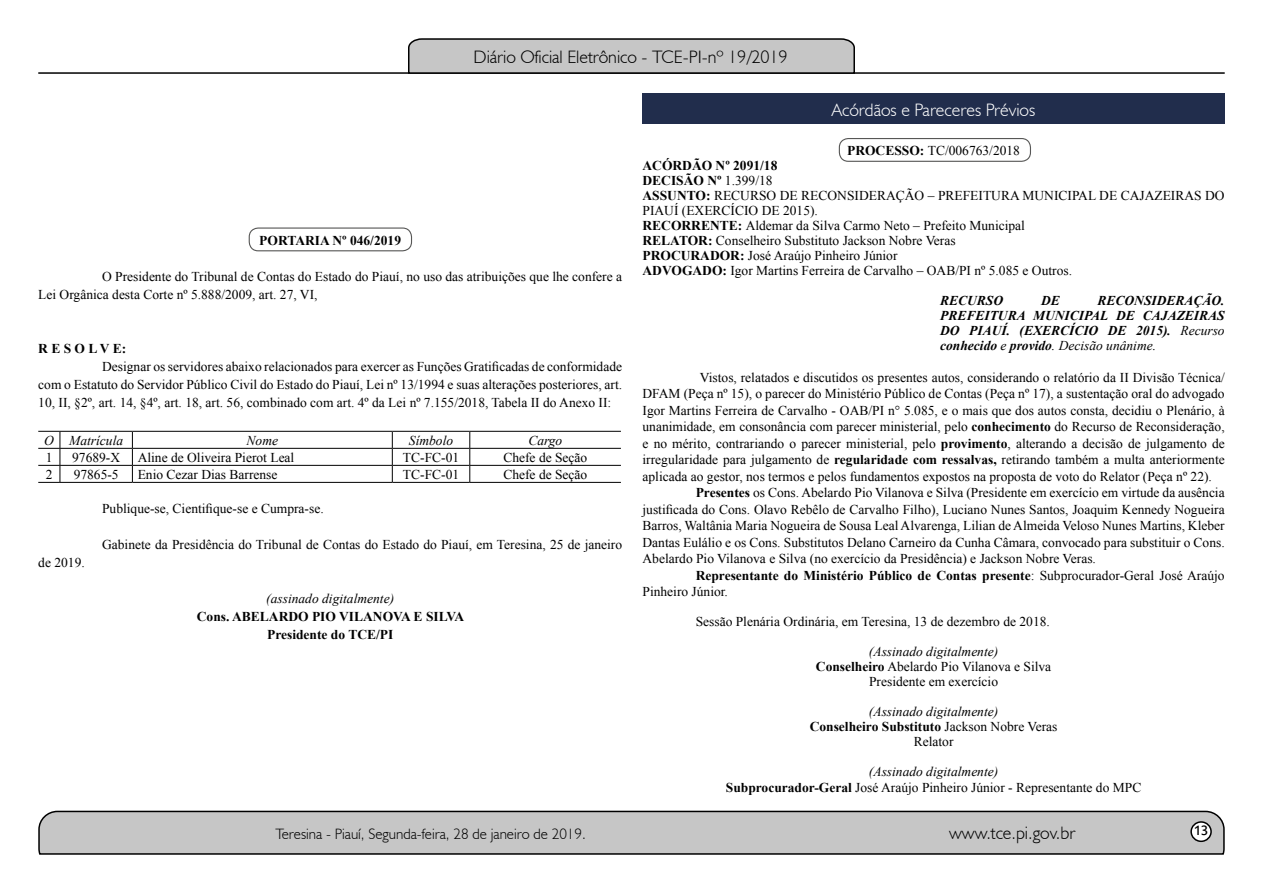
<style>
.page{position:relative;width:1263px;height:893px;background:#fff}
.page>*{position:absolute;margin:0;border:0;box-sizing:border-box;transform-origin:0 0}
.t1{font:300 18px "Humanist 521 BT";color:#000}
.t2{font:300 18px "Humanist 521 BT";color:#fff}
.t3{font:300 15px "Humanist 521 BT";color:#000}
.t4{font:15px "Estrangelo Edessa";color:#000}
.t5{font:13.5px/15px "Times New Roman";color:#000;text-align:center}
.t6{font:700 13.5px/18px "Times New Roman";color:#000;text-align:center}
.t7{font:italic 700 13.5px/15px "Times New Roman";color:#000;text-align:justify}
.t8{font:italic 13.5px "Times New Roman";color:#000}
.s1{font-weight:700}
.s2{font-weight:400}
.s3{font-style:italic}
</style>
<div class="page">
<svg style="left:38px;top:810px;width:1187px;height:45px;background:#b9b9b9"></svg>
<div style="left:1191px;top:822px;width:20px;height:19px;background:#fff;border-radius:50%"></div>
<div style="left:1190px;top:821px;width:22px;height:21px;border:2px solid #000;border-radius:50%"></div>
<hr style="left:38px;top:72px;width:1187px;height:2px;background:#000">
<svg style="left:407px;top:38px;width:449px;height:36px;background:#b4b4b4"></svg>
<svg style="left:132px;top:432px;width:1px;height:50px"></svg>
<hr style="left:60px;top:431px;width:72px;height:1px;background:#000">
<hr style="left:132px;top:431px;width:260px;height:1px;background:#000">
<hr style="left:392px;top:431px;width:78px;height:1px;background:#000">
<hr style="left:470px;top:431px;width:151px;height:1px;background:#000">
<hr style="left:60px;top:448px;width:72px;height:1px;background:#000">
<hr style="left:132px;top:448px;width:260px;height:1px;background:#000">
<hr style="left:392px;top:448px;width:78px;height:1px;background:#000">
<hr style="left:470px;top:448px;width:151px;height:1px;background:#000">
<hr style="left:60px;top:465px;width:72px;height:1px;background:#000">
<hr style="left:132px;top:465px;width:260px;height:1px;background:#000">
<hr style="left:392px;top:465px;width:78px;height:1px;background:#000">
<hr style="left:470px;top:465px;width:151px;height:1px;background:#000">
<svg style="left:38px;top:431px;width:23px;height:52px"></svg>
<hr style="left:60px;top:482px;width:72px;height:1px;background:#000">
<hr style="left:132px;top:482px;width:260px;height:1px;background:#000">
<hr style="left:392px;top:482px;width:78px;height:1px;background:#000">
<hr style="left:470px;top:482px;width:151px;height:1px;background:#000">
<svg style="left:392px;top:432px;width:1px;height:50px"></svg>
<svg style="left:469px;top:432px;width:1px;height:50px"></svg>
<div style="left:249px;top:227px;width:163px;height:24px;border:1px solid #575756;border-radius:9px"></div>
<div style="left:642px;top:94px;width:583px;height:30px;background:#212d4c"></div>
<div style="left:839px;top:138px;width:192px;height:24px;border:1px solid #575756;border-radius:9px"></div>
<h1 class="t1" style="left:473px;top:46px;width:316px">Diário Oficial Eletrônico - TCE-PI-nº 19/2019</h1>
<p class="t6" style="left:259px;top:231px;width:143px">PORTARIA Nº 046/2019</p>
<p class="t5" style="left:38px;top:267px;width:585px;line-height:18px;text-align:left;text-indent:64px">O Presidente do Tribunal de Contas do Estado do Piauí, no uso das atribuições que lhe confere a<br>Lei Orgânica desta Corte nº 5.888/2009, art. 27, VI,</p>
<p class="t6" style="left:38px;top:339px;width:90px">R E S O L V E:</p>
<p class="t5" style="left:38px;top:357px;width:585px;line-height:18px;text-align:justify;text-indent:64px">Designar os servidores abaixo relacionados para exercer as Funções Gratificadas de conformidade com o Estatuto do Servidor Público Civil do Estado do Piauí, Lei nº 13/1994 e suas alterações posteriores, art.<br>10, II, §2º, art. 14, §4º, art. 18, art. 56, combinado com art. 4º da Lei nº 7.155/2018, Tabela II do Anexo II:</p>
<p class="t8" style="left:44px;top:431px;width:80px">O Matrícula</p>
<p class="t8" style="left:247px;top:431px;width:33px">Nome</p>
<p class="t8" style="left:409px;top:431px;width:46px">Símbolo</p>
<p class="t8" style="left:528px;top:431px;width:36px">Cargo</p>
<p class="t5" style="left:46px;top:449px;width:8px">1</p>
<p class="t5" style="left:72px;top:449px;width:49px">97689-X</p>
<p class="t5" style="left:138px;top:449px;width:158px">Aline de Oliveira Pierot Leal</p>
<p class="t5" style="left:403px;top:449px;width:58px">TC-FC-01</p>
<p class="t5" style="left:503px;top:449px;width:85px">Chefe de Seção</p>
<p class="t5" style="left:46px;top:466px;width:8px">2</p>
<p class="t5" style="left:74px;top:466px;width:46px">97865-5</p>
<p class="t5" style="left:138px;top:466px;width:141px">Enio Cezar Dias Barrense</p>
<p class="t5" style="left:403px;top:466px;width:58px">TC-FC-01</p>
<p class="t5" style="left:503px;top:466px;width:85px">Chefe de Seção</p>
<p class="t5" style="left:102px;top:500px;width:223px">Publique-se, Cientifique-se e Cumpra-se.</p>
<p class="t5" style="left:102px;top:536px;width:521px">Gabinete da Presidência do Tribunal de Contas do Estado do Piauí, em Teresina, 25 de janeiro</p>
<p class="t5" style="left:38px;top:554px;width:48px">de 2019.</p>
<p class="t8" style="left:266px;top:589px;width:129px">(assinado digitalmente)</p>
<p class="t6" style="left:197px;top:607px;width:269px">Cons. ABELARDO PIO VILANOVA E SILVA<br>Presidente do TCE/PI</p>
<h1 class="t2" style="left:832px;top:99px;width:205px">Acórdãos e Pareceres Prévios</h1>
<p class="t5" style="left:847px;top:143px;width:174px"><span class="s1">PROCESSO:</span> TC/006763/2018</p>
<p class="t5" style="left:642px;top:158px;width:584px;text-align:left"><span class="s1">ACÓRDÃO Nº 2091/18<br>DECISÃO Nº</span> 1.399/18<br><span class="s1">ASSUNTO:</span> RECURSO DE RECONSIDERAÇÃO – PREFEITURA MUNICIPAL DE CAJAZEIRAS DO PIAUÍ (EXERCÍCIO DE 2015).<br><span class="s1">RECORRENTE:</span> Aldemar da Silva Carmo Neto – Prefeito Municipal<br><span class="s1">RELATOR:</span> Conselheiro Substituto Jackson Nobre Veras<br><span class="s1">PROCURADOR:</span> José Araújo Pinheiro Júnior<br><span class="s1">ADVOGADO:</span> Igor Martins Ferreira de Carvalho – OAB/PI nº 5.085 e Outros.</p>
<p class="t7" style="left:940px;top:293px;width:65px">RECURSO</p>
<p class="t7" style="left:1041px;top:293px;width:20px">DE</p>
<p class="t7" style="left:940px;top:293px;width:286px;text-indent:157px">RECONSIDERAÇÃO.<br>PREFEITURA MUNICIPAL DE CAJAZEIRAS DO PIAUÍ. (EXERCÍCIO DE 2015). <span class="s2">Recurso </span>conhecido <span class="s2">e</span> provido<span class="s2">. Decisão unânime.</span></p>
<p class="t5" style="left:700px;top:369px;width:526px">Vistos, relatados e discutidos os presentes autos, considerando o relatório da II Divisão Técnica/</p>
<p class="t5" style="left:642px;top:386px;width:584px">DFAM (Peça nº 15), o parecer do Ministério Público de Contas (Peça nº 17), a sustentação oral do advogado</p>
<p class="t5" style="left:642px;top:402px;width:584px">Igor Martins Ferreira de Carvalho - OAB/PI n° 5.085, e o mais que dos autos consta, decidiu o Plenário, à</p>
<p class="t5" style="left:642px;top:419px;width:584px">unanimidade, em consonância com parecer ministerial, pelo <span class="s1">conhecimento</span> do Recurso de Reconsideração,</p>
<p class="t5" style="left:642px;top:435px;width:584px">e no mérito, contrariando o parecer ministerial, pelo <span class="s1">provimento</span>, alterando a decisão de julgamento de</p>
<p class="t5" style="left:642px;top:452px;width:584px">irregularidade para julgamento de <span class="s1">regularidade com ressalvas,</span> retirando também a multa anteriormente</p>
<p class="t5" style="left:642px;top:468px;width:571px">aplicada ao gestor, nos termos e pelos fundamentos expostos na proposta de voto do Relator (Peça nº 22).</p>
<p class="t5" style="left:696px;top:485px;width:530px"><span class="s1">Presentes</span> os Cons. Abelardo Pio Vilanova e Silva (Presidente em exercício em virtude da ausência</p>
<p class="t5" style="left:642px;top:501px;width:584px">justificada do Cons. Olavo Rebêlo de Carvalho Filho), Luciano Nunes Santos, Joaquim Kennedy Nogueira</p>
<p class="t5" style="left:642px;top:518px;width:584px">Barros, Waltânia Maria Nogueira de Sousa Leal Alvarenga, Lilian de Almeida Veloso Nunes Martins, Kleber</p>
<p class="t5" style="left:642px;top:534px;width:584px">Dantas Eulálio e os Cons. Substitutos Delano Carneiro da Cunha Câmara, convocado para substituir o Cons.</p>
<p class="t5" style="left:642px;top:551px;width:455px">Abelardo Pio Vilanova e Silva (no exercício da Presidência) e Jackson Nobre Veras.</p>
<p class="t6" style="left:696px;top:566px;width:530px">Representante do Ministério Público de Contas presente<span class="s2">: Subprocurador-Geral José Araújo</span></p>
<p class="t5" style="left:642px;top:584px;width:87px">Pinheiro Júnior.</p>
<p class="t5" style="left:696px;top:614px;width:356px">Sessão Plenária Ordinária, em Teresina, 13 de dezembro de 2018.</p>
<p class="t5" style="left:816px;top:644px;width:237px"><span class="s3">(Assinado digitalmente)<br></span><span class="s1">Conselheiro</span> Abelardo Pio Vilanova e Silva<br>Presidente em exercício</p>
<p class="t5" style="left:810px;top:704px;width:249px"><span class="s3">(Assinado digitalmente)<br></span><span class="s1">Conselheiro Substituto</span> Jackson Nobre Veras<br>Relator</p>
<p class="t5" style="left:726px;top:763px;width:417px;line-height:16.2px"><span class="s3">(Assinado digitalmente)<br></span><span class="s1">Subprocurador-Geral</span> José Araújo Pinheiro Júnior - Representante do MPC</p>
<p class="t3" style="left:276px;top:824px;width:312px">Teresina - Piauí, Segunda-feira, 28 de janeiro de 2019.</p>
<h1 class="t1" style="left:949px;top:822px;width:128px">www.tce.pi.gov.br</h1>
<p class="t4" style="left:1194px;top:823px;width:16px">13</p>
</div>
